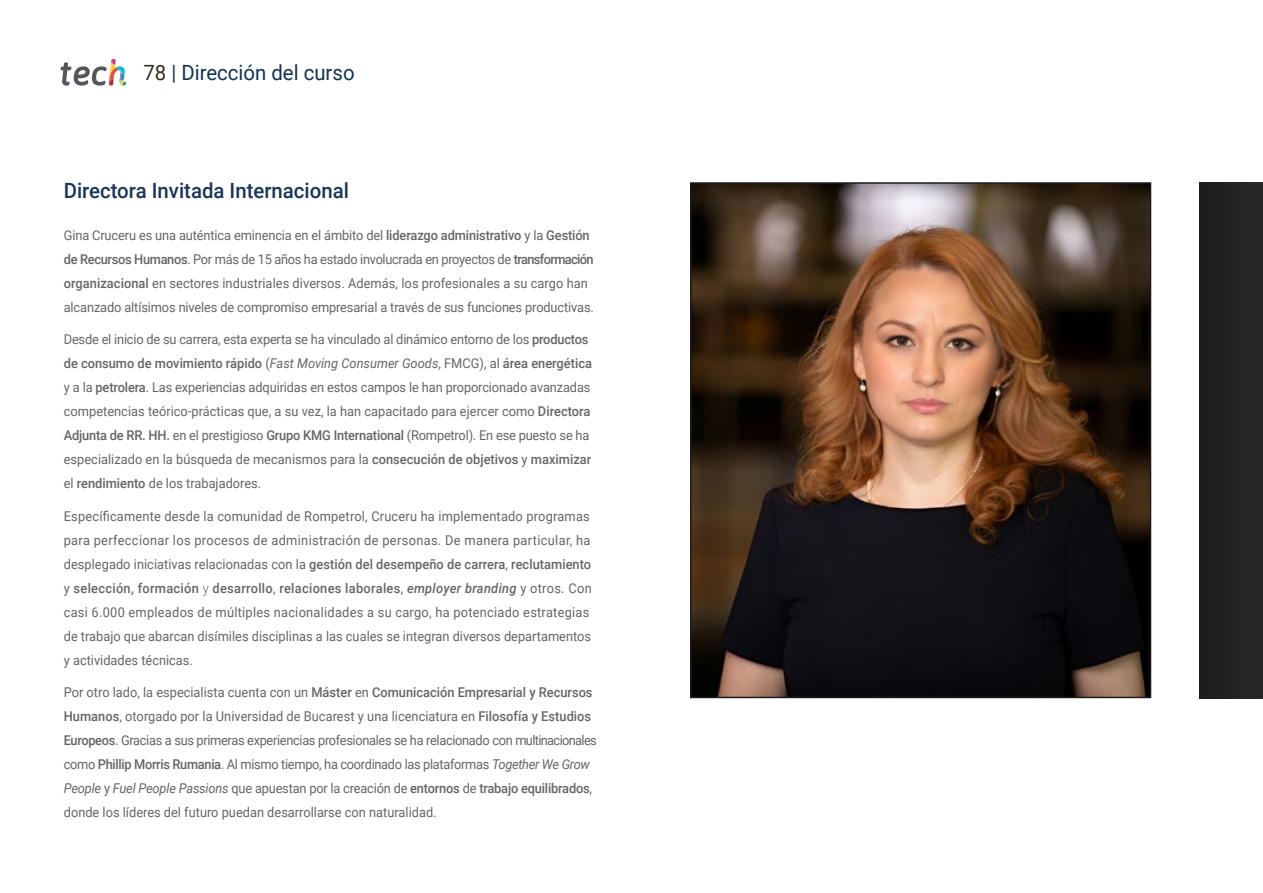
<style>
.page{position:relative;width:1263px;height:893px;background:#fff}
.page>*{position:absolute;margin:0;border:0;box-sizing:border-box;transform-origin:0 0}
.t1{font:500 21px "Roboto";color:#19355b}
.t2{font:21px "Roboto";color:#123352}
.t3{font:13.5px/24px "Roboto";color:#656565;scale:.95 1}
.s1{color:#312e20}
.s2{font-weight:500}
.s3{font-style:italic}
.s4{font-weight:300}
.s5{font-weight:500;font-style:italic}
</style>
<div class="page">
<div style="left:1199px;top:182px;width:64px;height:516px;background:#222223"></div>
<img style="left:693px;top:185px;width:455px;height:510px">
<div style="left:690px;top:182px;width:461px;height:516px;border:2px solid #1d1c1d"></div>
<svg style="left:61px;top:59px;width:65px;height:27px"></svg>
<h1 class="t2" style="left:144px;top:57px;width:213px"><span class="s1">78</span> | Dirección del curso</h1>
<h1 class="t1" style="left:64px;top:176px;width:287px">Directora Invitada Internacional</h1>
<p class="t3" style="left:64px;top:222px;width:559px">Gina Cruceru es una auténtica eminencia en el ámbito del <span class="s2">liderazgo administrativo</span> y la <span class="s2">Gestión de Recursos Humanos</span>. Por más de 15 años ha estado involucrada en proyectos de <span class="s2">transformación organizacional</span> en sectores industriales diversos. Además, los profesionales a su cargo han alcanzado altísimos niveles de compromiso empresarial a través de sus funciones productivas.</p>
<p class="t3" style="left:64px;top:327px;width:557px">Desde el inicio de su carrera, esta experta se ha vinculado al dinámico entorno de los <span class="s2">productos de consumo de movimiento rápido</span> (<span class="s3">Fast Moving Consumer Goods</span>, FMCG), al <span class="s2">área energética </span>y a la <span class="s2">petrolera</span>. Las experiencias adquiridas en estos campos le han proporcionado avanzadas competencias teórico-prácticas que, a su vez, la han capacitado para ejercer como <span class="s2">Directora Adjunta de RR. HH.</span> en el prestigioso <span class="s2">Grupo KMG International</span> (Rompetrol). En ese puesto se ha especializado en la búsqueda de mecanismos para la <span class="s2">consecución de objetivos</span> y <span class="s2">maximizar </span>el <span class="s2">rendimiento</span> de los trabajadores.</p>
<p class="t3" style="left:64px;top:503px;width:557px">Específicamente desde la comunidad de Rompetrol, Cruceru ha implementado programas para perfeccionar los procesos de administración de personas. De manera particular, ha desplegado iniciativas relacionadas con la <span class="s2">gestión del desempeño de carrera</span>, <span class="s2">reclutamiento </span>y <span class="s2">selección, formación</span> <span class="s4">y</span> <span class="s2">desarrollo</span>, <span class="s2">relaciones laborales</span>, <span class="s5">employer branding</span> y otros. Con casi 6.000 empleados de múltiples nacionalidades a su cargo, ha potenciado estrategias de trabajo que abarcan disímiles disciplinas a las cuales se integran diversos departamentos y actividades técnicas.</p>
<p class="t3" style="left:64px;top:680px;width:563px">Por otro lado, la especialista cuenta con un <span class="s2">Máster</span> en <span class="s2">Comunicación Empresarial y Recursos Humanos</span>, otorgado por la Universidad de Bucarest y una licenciatura en <span class="s2">Filosofía y Estudios Europeos</span>. Gracias a sus primeras experiencias profesionales se ha relacionado con multinacionales como <span class="s2">Phillip Morris Rumania</span>. Al mismo tiempo, ha coordinado las plataformas <span class="s3">Together We Grow People</span> y <span class="s3">Fuel People Passions</span> que apuestan por la creación de <span class="s2">entornos</span> de <span class="s2">trabajo equilibrados</span>, donde los líderes del futuro puedan desarrollarse con naturalidad.</p>
</div>
